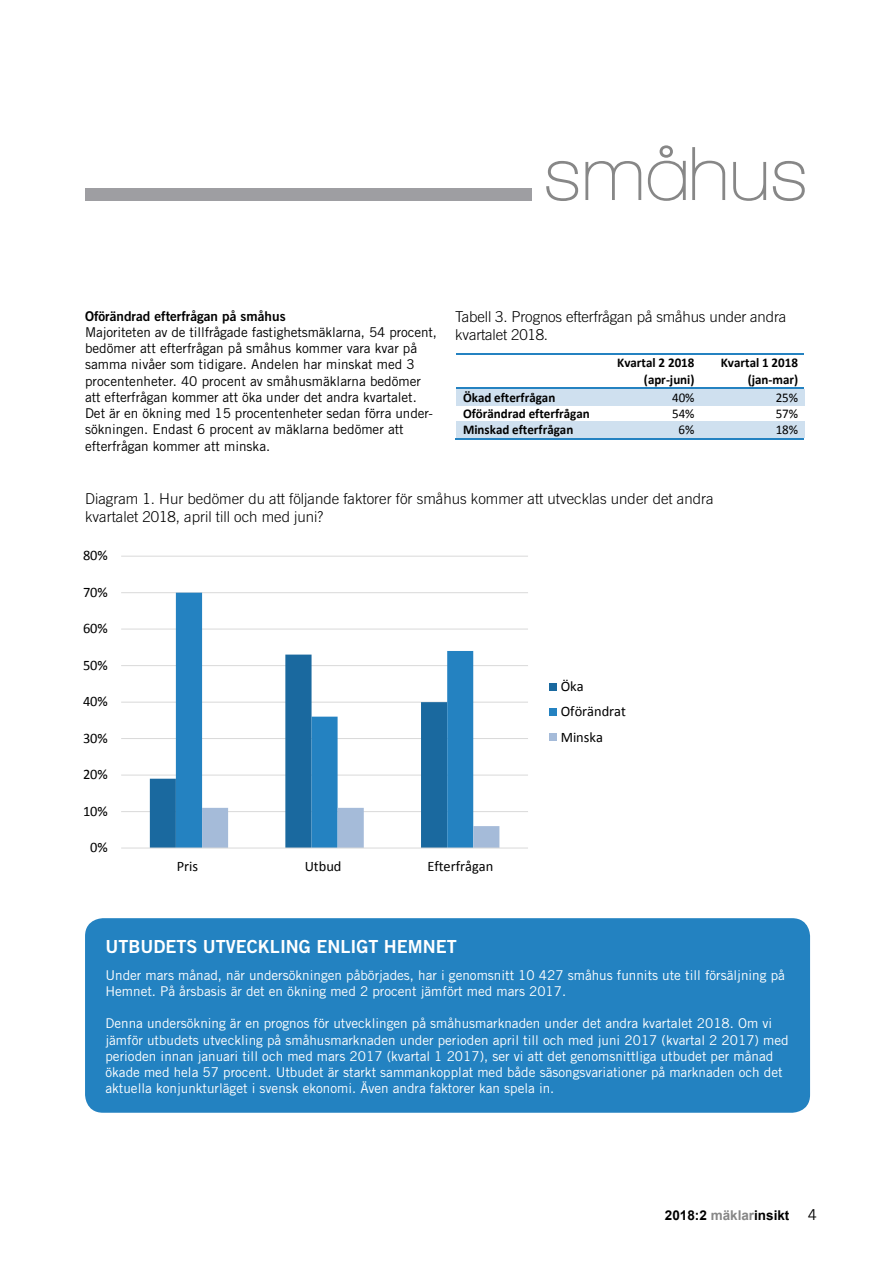
<style>
.page{position:relative;width:893px;height:1263px;background:#fff}
.page>*{position:absolute;margin:0;border:0;box-sizing:border-box;transform-origin:0 0}
.t1{font:600 78px "Walkway";color:#878787}
.t2{font:18px "Trade Gothic LT Std Bd 2";color:#fff}
.t3{font:300 15px/18px "Trade Gothic LT Std";color:#000}
.t4{font:15px "Trade Gothic LT Std";color:#000}
.t5{font:14.55px/25.3px "Calibri";color:#000}
.t6{font:13.5px/16.2px "Trade Gothic LT Std";color:#fff}
.t7{font:13.5px/16.2px "Trade Gothic LT Std";color:#000}
.t8{font:13.5px "Trade Gothic LT Std Bd 2";color:#000}
.t9{font:700 13.5px "Arial";color:#000}
.t10{font:700 13.35px/16.2px "Calibri";color:#000;text-align:right}
.t11{font:13.35px "Calibri";letter-spacing:.005em;color:#000}
.s1{color:#878787}
</style>
<div class="page">
<div style="left:85px;top:188px;width:446px;height:12px;background:#9e9ea2"></div>
<div style="left:85px;top:918px;width:725px;height:195px;background:#2382c1;border-radius:18px"></div>
<hr style="left:457px;top:353px;width:140px;height:2px;background:#2482c1">
<hr style="left:599px;top:353px;width:102px;height:2px;background:#2482c1">
<hr style="left:702px;top:353px;width:102px;height:2px;background:#2482c1">
<div style="left:457px;top:389px;width:140px;height:16px;background:#cfe0ef"></div>
<div style="left:597px;top:389px;width:104px;height:16px;background:#cfe0ef"></div>
<div style="left:701px;top:389px;width:103px;height:16px;background:#cfe0ef"></div>
<hr style="left:457px;top:387px;width:140px;height:2px;background:#2482c1">
<hr style="left:599px;top:387px;width:102px;height:2px;background:#2482c1">
<hr style="left:702px;top:387px;width:102px;height:2px;background:#2482c1">
<div style="left:457px;top:422px;width:140px;height:16px;background:#cfe0ef"></div>
<div style="left:597px;top:422px;width:104px;height:16px;background:#cfe0ef"></div>
<div style="left:701px;top:422px;width:103px;height:16px;background:#cfe0ef"></div>
<hr style="left:456px;top:438px;width:141px;height:2px;background:#2482c1">
<hr style="left:598px;top:438px;width:103px;height:2px;background:#2482c1">
<hr style="left:701px;top:438px;width:103px;height:2px;background:#2482c1">
<hr style="left:121px;top:811px;width:407px;height:1px;background:#d9d9d9">
<hr style="left:121px;top:774px;width:407px;height:1px;background:#d9d9d9">
<hr style="left:121px;top:738px;width:407px;height:1px;background:#d9d9d9">
<hr style="left:121px;top:702px;width:407px;height:1px;background:#d9d9d9">
<hr style="left:121px;top:665px;width:407px;height:1px;background:#d9d9d9">
<hr style="left:121px;top:629px;width:407px;height:1px;background:#d9d9d9">
<hr style="left:121px;top:592px;width:407px;height:1px;background:#d9d9d9">
<hr style="left:121px;top:556px;width:407px;height:1px;background:#d9d9d9">
<svg style="left:150px;top:655px;width:26px;height:192px"></svg>
<svg style="left:176px;top:593px;width:297px;height:254px"></svg>
<svg style="left:202px;top:808px;width:297px;height:39px"></svg>
<hr style="left:121px;top:847px;width:407px;height:1px;background:#d9d9d9">
<div style="left:549px;top:683px;width:8px;height:8px;background:#1a699f"></div>
<div style="left:549px;top:708px;width:8px;height:8px;background:#2482c1"></div>
<div style="left:549px;top:733px;width:8px;height:8px;background:#a5bbd9"></div>
<h1 class="t1" style="left:544px;top:132px;width:266px">småhus</h1>
<p class="t8" style="left:85px;top:308px;width:202px">Oförändrad efterfrågan på småhus</p>
<p class="t7" style="left:85px;top:324px;width:353px">Majoriteten av de tillfrågade fastighetsmäklarna, 54 procent, bedömer att efterfrågan på småhus kommer vara kvar på samma nivåer som tidigare. Andelen har minskat med 3 procentenheter. 40 procent av småhusmäklarna bedömer att efterfrågan kommer att öka under det andra kvartalet.<br>Det är en ökning med 15 procentenheter sedan förra under&shy;sökningen. Endast 6 procent av mäklarna bedömer att efterfrågan kommer att minska.</p>
<p class="t3" style="left:455px;top:307px;width:333px">Tabell 3. Prognos efterfrågan på småhus under andra kvartalet 2018.</p>
<p class="t10" style="left:617px;top:355px;width:79px">Kvartal 2 2018 (apr-juni)</p>
<p class="t10" style="left:721px;top:355px;width:79px">Kvartal 1 2018 (jan-mar)</p>
<p class="t10" style="left:463px;top:389px;width:94px">Ökad efterfrågan</p>
<p class="t11" style="left:672px;top:389px;width:24px">40%</p>
<p class="t11" style="left:776px;top:389px;width:24px">25%</p>
<p class="t10" style="left:463px;top:405px;width:128px">Oförändrad efterfrågan</p>
<p class="t11" style="left:672px;top:405px;width:24px">54%</p>
<p class="t11" style="left:776px;top:405px;width:24px">57%</p>
<p class="t10" style="left:463px;top:422px;width:112px">Minskad efterfrågan</p>
<p class="t11" style="left:679px;top:421px;width:17px">6%</p>
<p class="t11" style="left:776px;top:421px;width:24px">18%</p>
<p class="t3" style="left:85px;top:490px;width:630px">Diagram 1. Hur bedömer du att följande faktorer för småhus kommer att utvecklas under det andra kvartalet 2018, april till och med juni?</p>
<p class="t5" style="left:83px;top:543px;width:26px">80%</p>
<p class="t5" style="left:83px;top:579px;width:26px">70%</p>
<p class="t5" style="left:83px;top:616px;width:26px">60%</p>
<p class="t5" style="left:83px;top:652px;width:26px">50%</p>
<p class="t5" style="left:83px;top:689px;width:26px">40%</p>
<p class="t5" style="left:83px;top:725px;width:26px">30%</p>
<p class="t5" style="left:83px;top:762px;width:26px">20%</p>
<p class="t5" style="left:83px;top:798px;width:26px">10%</p>
<p class="t5" style="left:90px;top:835px;width:19px">0%</p>
<p class="t5" style="left:177px;top:853px;width:23px">Pris</p>
<p class="t5" style="left:305px;top:853px;width:38px">Utbud</p>
<p class="t5" style="left:427px;top:853px;width:67px">Efterfrågan</p>
<p class="t5" style="left:561px;top:673px;width:67px">Öka<br>Oförändrat<br>Minska</p>
<h2 class="t2" style="left:105px;top:935px;width:353px">UTBUDETS UTVECKLING ENLIGT HEMNET</h2>
<p class="t6" style="left:105px;top:967px;width:681px">Under mars månad, när undersökningen påbörjades, har i genomsnitt 10 427 småhus funnits ute till försäljning på<br>Hemnet. På årsbasis är det en ökning med 2 procent jämfört med mars 2017.</p>
<p class="t6" style="left:105px;top:1015px;width:685px">Denna undersökning är en prognos för utvecklingen på småhusmarknaden under det andra kvartalet 2018. Om vi jämför utbudets utveckling på småhusmarknaden under perioden april till och med juni 2017 (kvartal 2 2017) med perioden innan januari till och med mars 2017 (kvartal 1 2017), ser vi att det genomsnittliga utbudet per månad ökade med hela 57 procent. Utbudet är starkt sammankopplat med både säsongsvariationer på marknaden och det aktuella konjunkturläget i svensk ekonomi. Även andra faktorer kan spela in.</p>
<p class="t9" style="left:665px;top:1206px;width:126px">2018:2 <span class="s1">mäklar</span>insikt</p>
<p class="t4" style="left:808px;top:1205px;width:11px">4</p>
</div>
